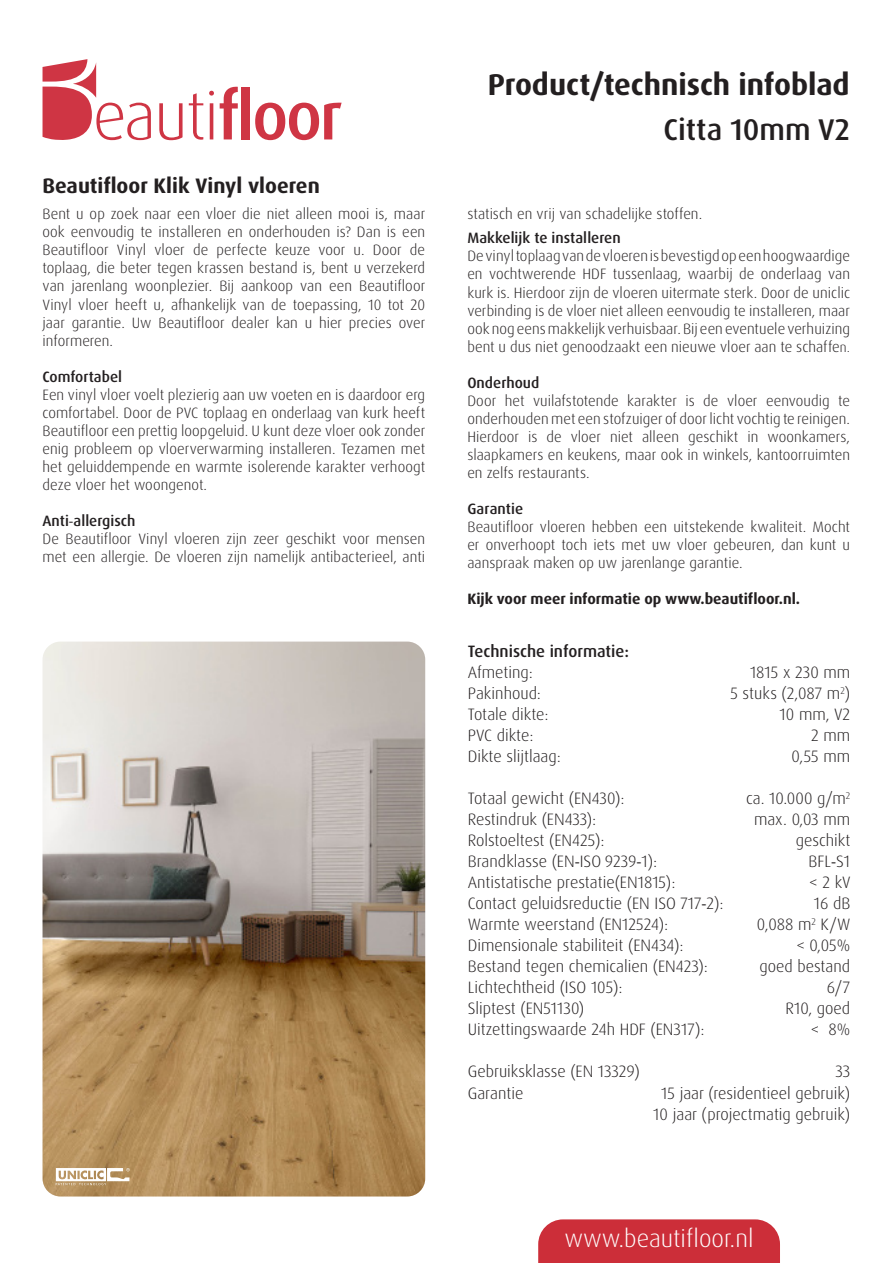
<style>
.page{position:relative;width:893px;height:1263px;background:#fff}
.page>*{position:absolute;margin:0;border:0;box-sizing:border-box;transform-origin:0 0}
.t1{font:700 30px "Dax Pro";letter-spacing:-.005em;color:#231f20}
.t2{font:500 30px "Dax Pro";color:#231f20}
.t3{font:300 24.75px "Dax Pro";color:#fff}
.t4{font:700 21px "Dax Pro";color:#231f20}
.t5{font:300 16.5px "Dax Pro";color:#231f20}
.t6{font:500 16.5px "Dax Pro";color:#231f20}
.t7{font:300 15px/18px "Dax Pro";letter-spacing:.005em;color:#231f20;text-align:justify}
.t8{font:500 15px "Dax Pro";color:#231f20}
.t9{font:700 15px "Dax Pro";color:#231f20}
.s1{font-family:"Calibri";font-weight:400}
.s2{font-size:13.5px}
</style>
<div class="page">
<img style="left:43px;top:641px;width:382px;height:555px">
<div style="left:538px;top:1219px;width:242px;height:44px;background:#cc2e39"></div>
<svg style="left:43px;top:59px;width:108px;height:81px"></svg>
<svg style="left:159px;top:103px;width:24px;height:37px"></svg>
<svg style="left:189px;top:93px;width:14px;height:47px"></svg>
<svg style="left:209px;top:91px;width:5px;height:48px"></svg>
<svg style="left:220px;top:86px;width:18px;height:53px"></svg>
<div style="left:242px;top:87px;width:8px;height:52px;background:#cf3544"></div>
<svg style="left:255px;top:102px;width:87px;height:38px"></svg>
<svg style="left:56px;top:1168px;width:74px;height:17px"></svg>
<p class="t4" style="left:43px;top:172px;width:279px">Beautifloor Klik Vinyl vloeren</p>
<p class="t7" style="left:43px;top:205px;width:384px">Bent u op zoek naar een vloer die niet alleen mooi is, maar ook eenvoudig te installeren en onderhouden is? Dan is een Beautifloor Vinyl vloer de perfecte keuze voor u. Door de toplaag, die beter tegen krassen bestand is, bent u verzekerd van jarenlang woonplezier. Bij aankoop van een Beautifloor Vinyl vloer heeft u, afhankelijk van de toepassing, 10 tot 20 jaar garantie. Uw Beautifloor dealer kan u hier precies over informeren.</p>
<p class="t8" style="left:43px;top:367px;width:81px">Comfortabel</p>
<p class="t7" style="left:43px;top:385px;width:384px">Een vinyl vloer voelt plezierig aan uw voeten en is daardoor erg comfortabel. Door de PVC toplaag en onderlaag van kurk heeft Beautifloor een prettig loopgeluid. U kunt deze vloer ook zonder enig probleem op vloerverwarming installeren. Tezamen met het geluiddempende en warmte isolerende karakter verhoogt deze vloer het woongenot.</p>
<p class="t8" style="left:43px;top:511px;width:95px">Anti<span class="s1">-</span>allergisch</p>
<p class="t7" style="left:43px;top:529px;width:384px">De Beautifloor Vinyl vloeren zijn zeer geschikt voor mensen met een allergie. De vloeren zijn namelijk antibacterieel, anti</p>
<p class="t1" style="left:488px;top:65px;width:363px">Product/technisch infoblad</p>
<p class="t2" style="left:664px;top:110px;width:188px">Citta 10mm V2</p>
<p class="t7" style="left:467px;top:205px;width:236px">statisch en vrij van schadelijke stoffen.</p>
<p class="t8" style="left:467px;top:229px;width:155px">Makkelijk te installeren</p>
<p class="t7" style="left:467px;top:247px;width:384px">De vinyl toplaag van de vloeren is bevestigd op een hoogwaardige en vochtwerende HDF tussenlaag, waarbij de onderlaag van kurk is. Hierdoor zijn de vloeren uitermate sterk. Door de uniclic verbinding is de vloer niet alleen eenvoudig te installeren, maar ook nog eens makkelijk verhuisbaar. Bij een eventuele verhuizing bent u dus niet genoodzaakt een nieuwe vloer aan te schaffe<span class="s2">n.</span></p>
<p class="t8" style="left:467px;top:373px;width:74px">Onderhoud</p>
<p class="t7" style="left:467px;top:391px;width:384px">Door het vuilafstotende karakter is de vloer eenvoudig te onderhouden met een stofzuiger of door licht vochtig te reinigen.<br>Hierdoor is de vloer niet alleen geschikt in woonkamers, slaapkamers en keukens, maar ook in winkels, kantoorruimten en zelfs restaurants.</p>
<p class="t8" style="left:467px;top:499px;width:57px">Garantie</p>
<p class="t7" style="left:467px;top:517px;width:384px">Beautifloor vloeren hebben een uitstekende kwaliteit. Mocht er onverhoopt toch iets met uw vloer gebeuren, dan kunt u aanspraak maken op uw jarenlange garantie.</p>
<p class="t9" style="left:467px;top:589px;width:334px">Kijk voor meer informatie op www.beautifloor.nl.</p>
<p class="t6" style="left:468px;top:641px;width:163px">Technische informatie:</p>
<p class="t5" style="left:468px;top:662px;width:67px">Afmeting:</p>
<p class="t5" style="left:750px;top:662px;width:102px">1815 x 230 mm</p>
<p class="t5" style="left:468px;top:683px;width:75px">Pakinhoud:</p>
<p class="t5" style="left:730px;top:683px;width:121px">5 stuks (2,087 m<sup>2</sup>)</p>
<p class="t5" style="left:468px;top:704px;width:82px">Totale dikte:</p>
<p class="t5" style="left:780px;top:704px;width:72px">10 mm, V2</p>
<p class="t5" style="left:468px;top:725px;width:67px">PVC dikte:</p>
<p class="t5" style="left:811px;top:725px;width:41px">2 mm</p>
<p class="t5" style="left:468px;top:746px;width:95px">Dikte slijtlaag:</p>
<p class="t5" style="left:792px;top:746px;width:60px">0,55 mm</p>
<p class="t5" style="left:468px;top:788px;width:158px">Totaal gewicht (EN430):</p>
<p class="t5" style="left:746px;top:788px;width:106px">ca. 10.000 g/m<sup>2</sup></p>
<p class="t5" style="left:468px;top:809px;width:130px">Restindruk (EN433):</p>
<p class="t5" style="left:754px;top:809px;width:98px">max. 0,03 mm</p>
<p class="t5" style="left:468px;top:830px;width:138px">Rolstoeltest (EN425):</p>
<p class="t5" style="left:796px;top:830px;width:56px">geschikt</p>
<p class="t5" style="left:468px;top:851px;width:191px">Brandklasse (EN<span class="s1">-</span>ISO 9239<span class="s1">-</span>1):</p>
<p class="t5" style="left:808px;top:851px;width:43px">BFL<span class="s1">-</span>S1</p>
<p class="t5" style="left:468px;top:872px;width:209px">Antistatische prestatie(EN1815):</p>
<p class="t5" style="left:809px;top:872px;width:43px">&lt; 2 kV</p>
<p class="t5" style="left:468px;top:893px;width:257px">Contact geluidsreductie (EN ISO 717<span class="s1">-</span>2):</p>
<p class="t5" style="left:814px;top:893px;width:38px">16 dB</p>
<p class="t5" style="left:468px;top:914px;width:202px">Warmte weerstand (EN12524):</p>
<p class="t5" style="left:757px;top:914px;width:95px">0,088 m<sup>2</sup> K/W</p>
<p class="t5" style="left:468px;top:935px;width:217px">Dimensionale stabiliteit (EN434):</p>
<p class="t5" style="left:796px;top:935px;width:55px">&lt; 0,05%</p>
<p class="t5" style="left:468px;top:956px;width:242px">Bestand tegen chemicalien (EN423):</p>
<p class="t5" style="left:759px;top:956px;width:92px">goed bestand</p>
<p class="t5" style="left:468px;top:977px;width:156px">Lichtechtheid (ISO 105):</p>
<p class="t5" style="left:827px;top:977px;width:25px">6/7</p>
<p class="t5" style="left:468px;top:998px;width:118px">Sliptest (EN51130)</p>
<p class="t5" style="left:785px;top:998px;width:66px">R10, goed</p>
<p class="t5" style="left:468px;top:1019px;width:238px">Uitzettingswaarde 24h HDF (EN317):</p>
<p class="t5" style="left:811px;top:1019px;width:41px">&lt; 8%</p>
<p class="t5" style="left:468px;top:1061px;width:174px">Gebruiksklasse (EN 13329)</p>
<p class="t5" style="left:835px;top:1061px;width:16px">33</p>
<p class="t5" style="left:468px;top:1082px;width:57px">Garantie</p>
<p class="t5" style="left:661px;top:1082px;width:191px">15 jaar (residentieel gebruik)</p>
<p class="t5" style="left:653px;top:1103px;width:198px">10 jaar (projectmatig gebruik)</p>
<p class="t3" style="left:565px;top:1223px;width:191px">www.beautifloor.nl</p>
</div>
